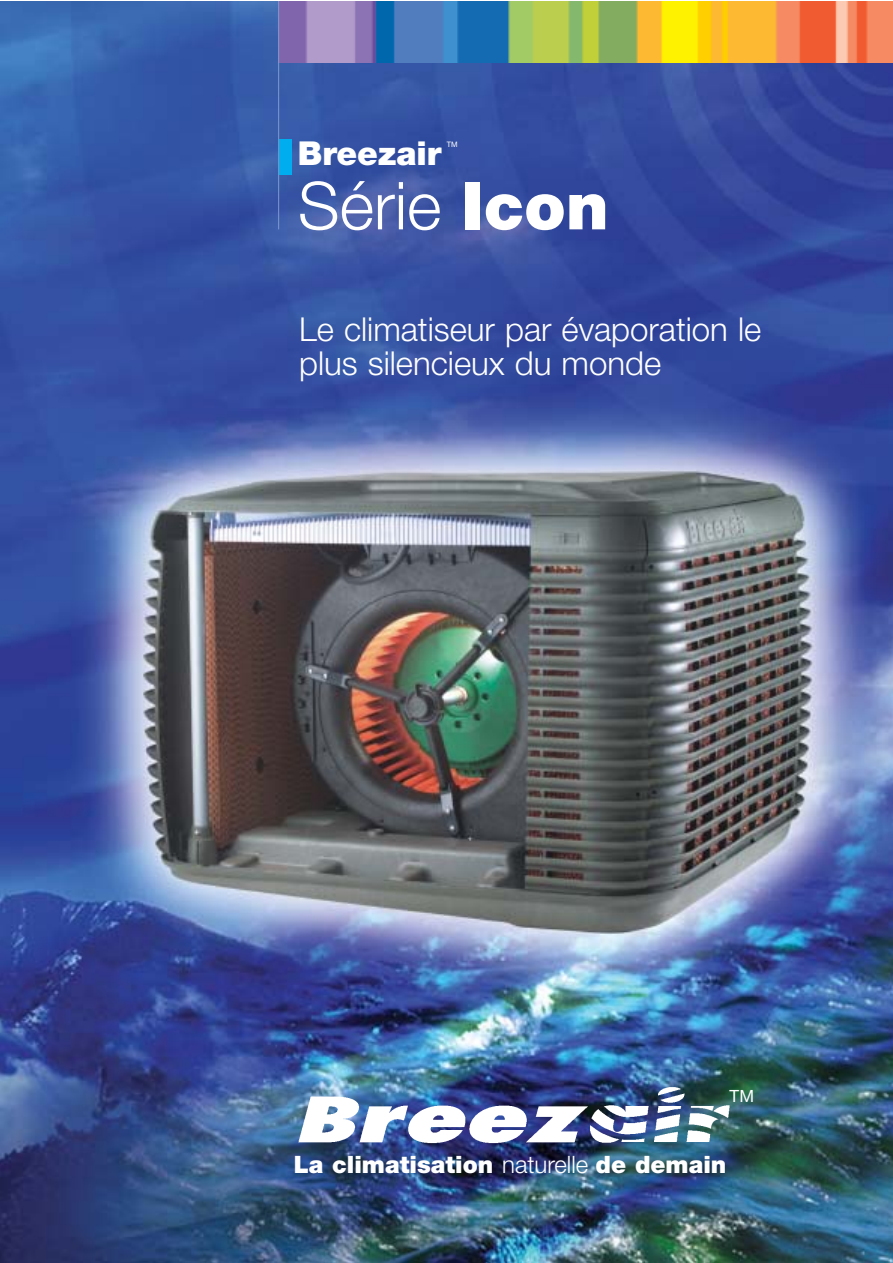
<style>
.page{position:relative;width:893px;height:1263px;background:#fff}
.page>*{position:absolute;margin:0;border:0;box-sizing:border-box;transform-origin:0 0}
.t1{font:300 66.15px "Helvetica Neue";color:#fff}
.t2{font:300 33px/34.5px "Helvetica Neue";color:#fff}
.t3{font:900 33px "Helvetica Neue";color:#fff}
.t4{font:900 24px "Helvetica Neue";color:#fff}
.t5{font:16.8px "Helvetica Neue";color:#fff}
.t6{font:7.5px "Helvetica Neue";color:#fff}
.s1{font-weight:900}
.s2{font-weight:300}
</style>
<div class="page">
<img style="left:0;top:2px;width:892px;height:1261px">
<img style="left:298px;top:1079px;width:432px;height:83px">
<img style="left:279px;top:2px;width:613px;height:61px">
<div style="left:279px;top:140px;width:12px;height:35px;background:#00adef"></div>
<hr style="left:278px;top:2px;width:1px;height:227px;background:#7e99cd">
<p class="t3" style="left:298px;top:141px;width:145px">Breezair</p>
<h1 class="t1" style="left:298px;top:182px;width:312px">Série <span class="s1">Icon</span></h1>
<p class="t6" style="left:447px;top:142px;width:12px">TM</p>
<p class="t2" style="left:299px;top:315px;width:463px">Le climatiseur par évaporation le plus silencieux du monde</p>
<p class="t5" style="left:729px;top:1090px;width:26px">TM</p>
<p class="t4" style="left:294px;top:1156px;width:434px">La climatisation <span class="s2">naturelle</span> de demain</p>
</div>
